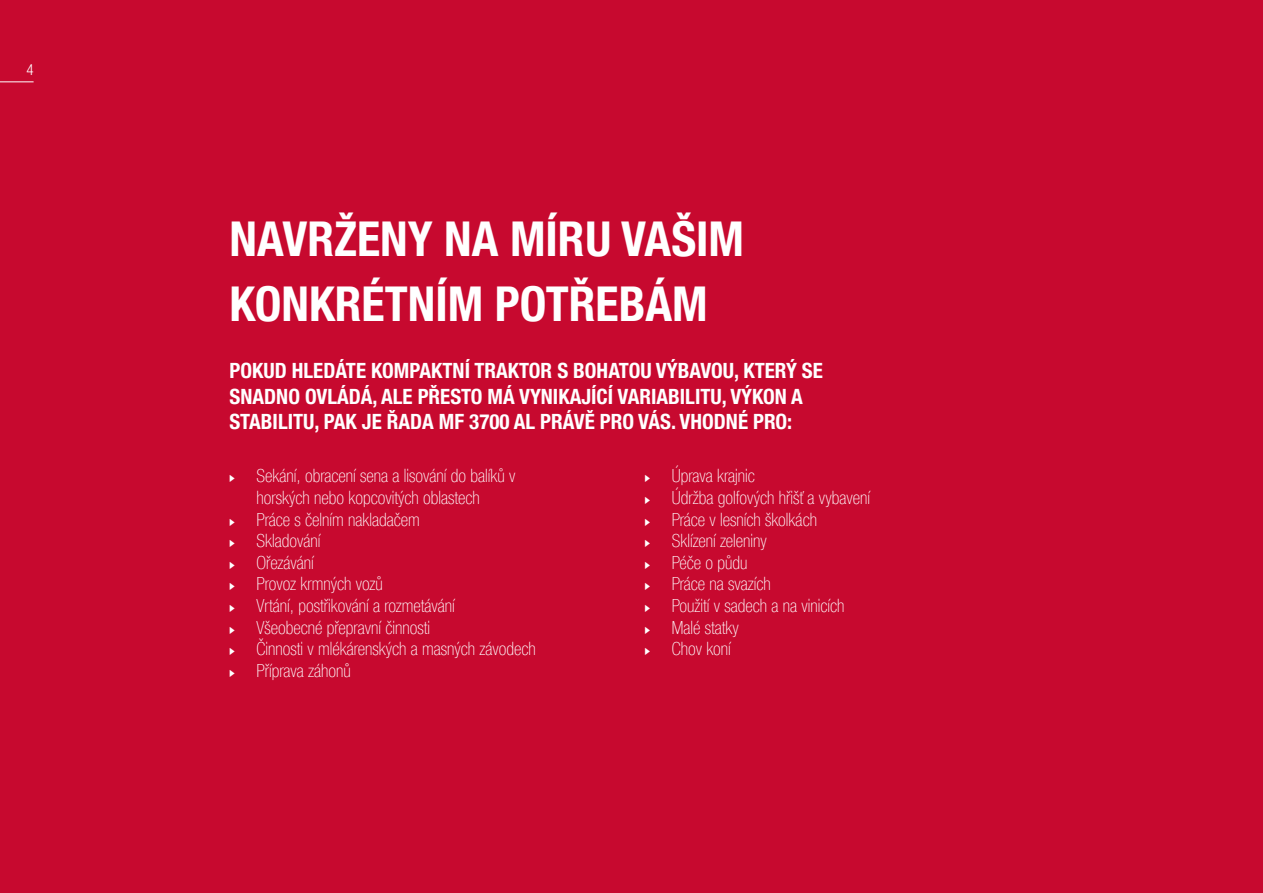
<style>
.page{position:relative;width:1263px;height:893px;background:#c7092f}
.page>*{position:absolute;margin:0;border:0;box-sizing:border-box;transform-origin:0 0}
.t1{font:700 condensed 48px/65.6px "Helvetica Neue LTW1 G";color:#fff}
.t2{font:700 condensed 21px/25.2px "Helvetica Neue LTW1 G";color:#fff}
.t3{font:100 condensed 18px/21.6px "Helvetica Neue LTW1 G";color:#fff}
.t4{font:300 condensed 15px "Helvetica Neue LTW1 G";color:#fff}
</style>
<div class="page">
<hr style="left:0;top:81px;width:34px;height:1px;background:#fff">
<p class="t4" style="left:26px;top:61px;width:9px">4</p>
<h1 class="t1" style="left:230px;top:206px;width:516px">NAVRŽENY NA MÍRU VAŠIM<br>KONKRÉTNÍM POTŘEBÁM</h1>
<p class="t2" style="left:230px;top:358px;width:595px">POKUD HLEDÁTE KOMPAKTNÍ TRAKTOR S BOHATOU VÝBAVOU, KTERÝ SE<br>SNADNO OVLÁDÁ, ALE PŘESTO MÁ VYNIKAJÍCÍ VARIABILITU, VÝKON A<br>STABILITU, PAK JE ŘADA MF 3700 AL PRÁVĚ PRO VÁS. VHODNÉ PRO:</p>
<p class="t3" style="left:257px;top:465px;width:281px">Sekání, obracení sena a lisování do balíků v horských nebo kopcovitých oblastech<br>Práce s čelním nakladačem<br>Skladování<br>Ořezávání<br>Provoz krmných vozů<br>Vrtání, postřikování a rozmetávání<br>Všeobecné přepravní činnosti<br>Činnosti v mlékárenských a masných závodech<br>Příprava záhonů</p>
<p class="t3" style="left:672px;top:465px;width:200px">Úprava krajnic<br>Údržba golfových hřišť a vybavení<br>Práce v lesních školkách<br>Sklízení zeleniny<br>Péče o půdu<br>Práce na svazích<br>Použití v sadech a na vinicích<br>Malé statky<br>Chov koní</p>
</div>
